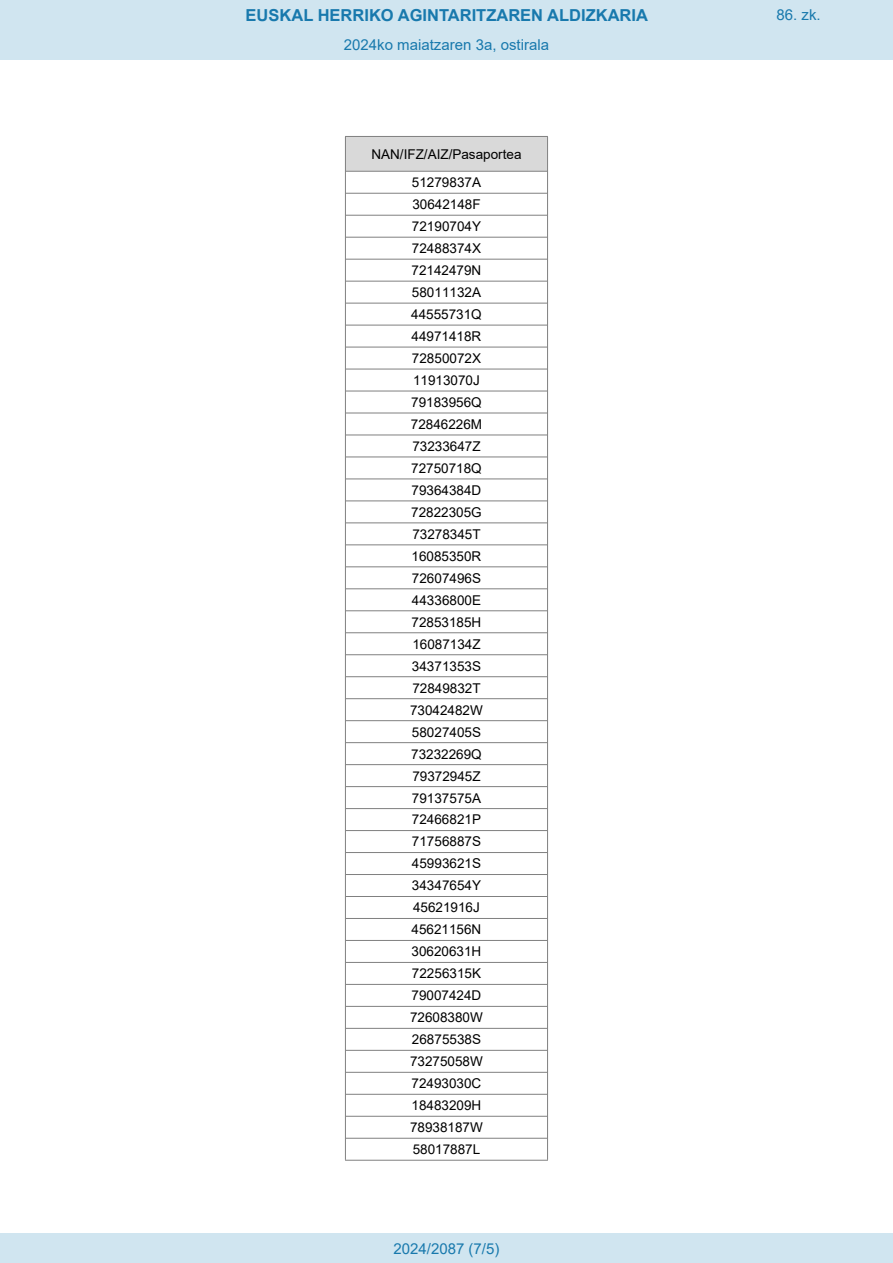
<style>
.page{position:relative;width:893px;height:1263px;background:#fff}
.page>*{position:absolute;margin:0;border:0;box-sizing:border-box;transform-origin:0 0}
.t1{font:700 16.5px "Arial";color:#1879ad}
.Paginacion_Centro{font:15px "Arial";color:#1879ad}
.t2{font:13.5px/21.9px "Arial";color:#000;text-align:center}
</style>
<div class="page">
<div style="left:346px;top:137px;width:201px;height:34px;background:#d9d9d9"></div>
<hr style="left:345px;top:137px;width:1px;height:1023px;background:#808080">
<hr style="left:547px;top:137px;width:1px;height:1023px;background:#808080">
<hr style="left:345px;top:136px;width:203px;height:1px;background:#808080">
<hr style="left:346px;top:171px;width:201px;height:1px;background:#808080">
<hr style="left:346px;top:193px;width:201px;height:1px;background:#808080">
<hr style="left:346px;top:215px;width:201px;height:1px;background:#808080">
<hr style="left:346px;top:237px;width:201px;height:1px;background:#808080">
<hr style="left:346px;top:259px;width:201px;height:1px;background:#808080">
<hr style="left:346px;top:281px;width:201px;height:1px;background:#808080">
<hr style="left:346px;top:303px;width:201px;height:1px;background:#808080">
<hr style="left:346px;top:325px;width:201px;height:1px;background:#808080">
<hr style="left:346px;top:347px;width:201px;height:1px;background:#808080">
<hr style="left:346px;top:369px;width:201px;height:1px;background:#808080">
<hr style="left:346px;top:391px;width:201px;height:1px;background:#808080">
<hr style="left:346px;top:413px;width:201px;height:1px;background:#808080">
<hr style="left:346px;top:435px;width:201px;height:1px;background:#808080">
<hr style="left:346px;top:457px;width:201px;height:1px;background:#808080">
<hr style="left:346px;top:478px;width:201px;height:1px;background:#808080">
<hr style="left:346px;top:500px;width:201px;height:1px;background:#808080">
<hr style="left:346px;top:522px;width:201px;height:1px;background:#808080">
<hr style="left:346px;top:544px;width:201px;height:1px;background:#808080">
<hr style="left:346px;top:566px;width:201px;height:1px;background:#808080">
<hr style="left:346px;top:588px;width:201px;height:1px;background:#808080">
<hr style="left:346px;top:610px;width:201px;height:1px;background:#808080">
<hr style="left:346px;top:632px;width:201px;height:1px;background:#808080">
<hr style="left:346px;top:654px;width:201px;height:1px;background:#808080">
<hr style="left:346px;top:676px;width:201px;height:1px;background:#808080">
<hr style="left:346px;top:698px;width:201px;height:1px;background:#808080">
<hr style="left:346px;top:720px;width:201px;height:1px;background:#808080">
<hr style="left:346px;top:742px;width:201px;height:1px;background:#808080">
<hr style="left:346px;top:764px;width:201px;height:1px;background:#808080">
<hr style="left:346px;top:786px;width:201px;height:1px;background:#808080">
<hr style="left:346px;top:808px;width:201px;height:1px;background:#808080">
<hr style="left:346px;top:830px;width:201px;height:1px;background:#808080">
<hr style="left:346px;top:852px;width:201px;height:1px;background:#808080">
<hr style="left:346px;top:874px;width:201px;height:1px;background:#808080">
<hr style="left:346px;top:896px;width:201px;height:1px;background:#808080">
<hr style="left:346px;top:918px;width:201px;height:1px;background:#808080">
<hr style="left:346px;top:940px;width:201px;height:1px;background:#808080">
<hr style="left:346px;top:962px;width:201px;height:1px;background:#808080">
<hr style="left:346px;top:984px;width:201px;height:1px;background:#808080">
<hr style="left:346px;top:1006px;width:201px;height:1px;background:#808080">
<hr style="left:346px;top:1028px;width:201px;height:1px;background:#808080">
<hr style="left:346px;top:1050px;width:201px;height:1px;background:#808080">
<hr style="left:346px;top:1072px;width:201px;height:1px;background:#808080">
<hr style="left:346px;top:1094px;width:201px;height:1px;background:#808080">
<hr style="left:346px;top:1116px;width:201px;height:1px;background:#808080">
<hr style="left:346px;top:1138px;width:201px;height:1px;background:#808080">
<hr style="left:345px;top:1160px;width:203px;height:1px;background:#808080">
<div style="left:0;top:0;width:893px;height:60px;background:#d0e5f0"></div>
<div style="left:0;top:1233px;width:893px;height:30px;background:#d0e5f0"></div>
<p class="t1" style="left:246px;top:3px;width:404px">EUSKAL HERRIKO AGINTARITZAREN ALDIZKARIA</p>
<p class="Paginacion_Centro" style="left:776px;top:5px;width:46px">86. zk.</p>
<p class="Paginacion_Centro" style="left:344px;top:35px;width:207px">2024ko maiatzaren 3a, ostirala</p>
<p class="t2" style="left:371px;top:140px;width:152px;line-height:28.3px">NAN/IFZ/AIZ/Pasaportea<br>51279837A</p>
<p class="t2" style="left:410px;top:193px;width:74px;text-align:left">30642148F<br>72190704Y<br>72488374X<br>72142479N<br>58011132A<br>44555731Q<br>44971418R<br>72850072X<br>11913070J<br>79183956Q<br>72846226M<br>73233647Z<br>72750718Q<br>79364384D<br>72822305G<br>73278345T<br>16085350R<br>72607496S<br>44336800E<br>72853185H<br>16087134Z<br>34371353S<br>72849832T<br>73042482W<br>58027405S<br>73232269Q<br>79372945Z<br>79137575A<br>72466821P<br>71756887S<br>45993621S<br>34347654Y<br>45621916J<br>45621156N<br>30620631H<br>72256315K<br>79007424D<br>72608380W<br>26875538S<br>73275058W<br>72493030C<br>18483209H<br>78938187W<br>58017887L</p>
<p class="Paginacion_Centro" style="left:393px;top:1238px;width:107px">2024/2087 (7/5)</p>
</div>
